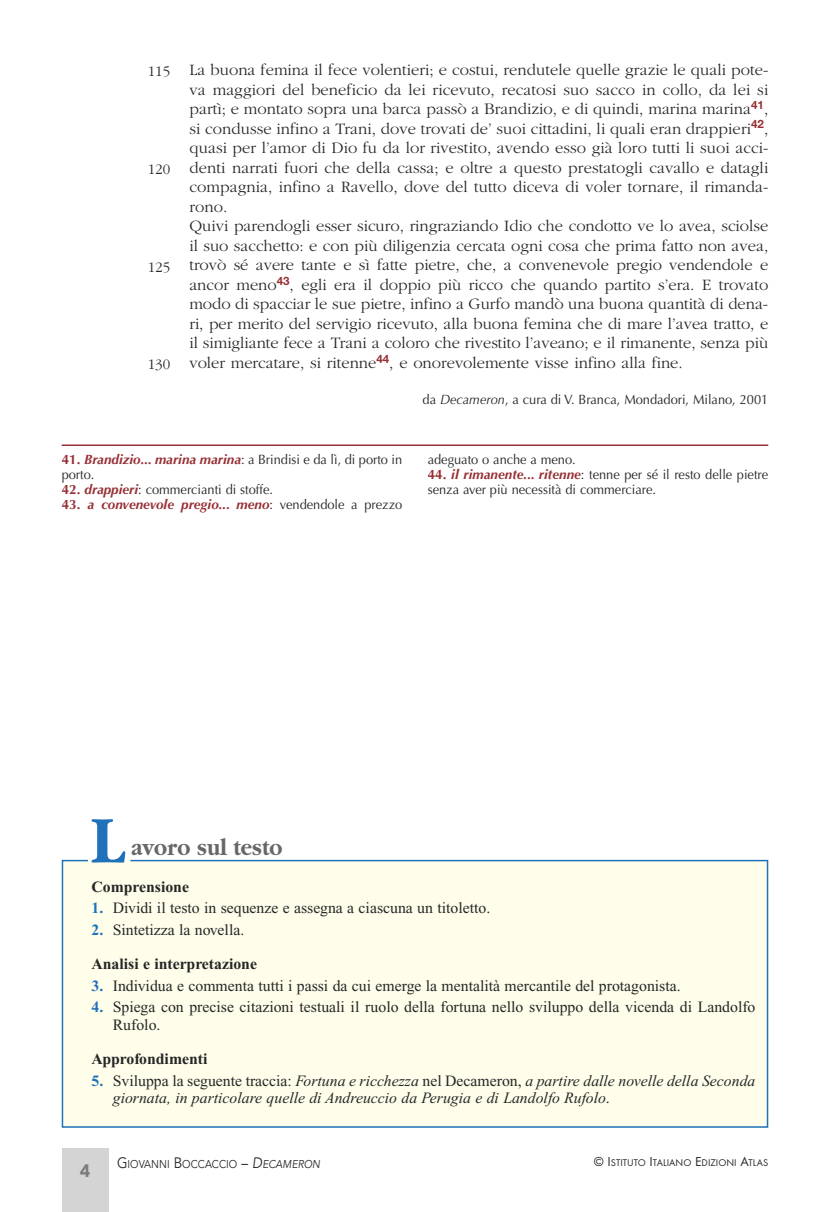
<style>
.page{position:relative;width:830px;height:1212px;background:#fff}
.page>*{position:absolute;margin:0;border:0;box-sizing:border-box;transform-origin:0 0}
.t1{font:700 69.15px "Garamond";color:#1f71b9;scale:.9 1}
.t2{font:700 24px "Garamond";color:#686768;scale:.9 1}
.t3{font:900 18px "Avenir";color:#7d7d7d}
.t4{font:300 16.5px/19.5px "Garamond";color:#272627}
.t5{font:15.75px/17.2px "Times New Roman";color:#272627}
.t6{font:italic 15.75px/17.2px "Times New Roman";color:#272627}
.t7{font:700 15.75px/34.5px "Times New Roman";color:#272627}
.t8{font:300 15px "Garamond";color:#272627}
.t9{font:13.5px/15px "Optima";color:#272627;scale:.95 1}
.t10{font:italic 700 13.5px "Optima";color:#973035}
.t11{font:11.25px "Avenir";color:#272627;scale:.9 1}
.t12{font:10.2px "Futura T";color:#272627}
.s1{font-style:italic}
.s2{font-weight:700;color:#973035}
.s3{font-weight:700;font-style:italic;color:#973035}
.s4{font-style:normal}
.s5{font-weight:400;font-style:normal;color:#272627}
.s6{font-weight:700;color:#1f71b9}
.s7{color:#1f71b9}
.s8{font-weight:400}
.s9{font-weight:700;font-style:normal;color:#1f71b9}
.s10{font-size:15px}
.s11{font-style:italic;font-size:15px}
.s12{font-size:13.5px}
</style>
<div class="page">
<div style="left:62px;top:1148px;width:46px;height:64px;background:#d4d4d4"></div>
<div style="left:61px;top:859px;width:707px;height:269px;background:#fffeea"></div>
<hr style="left:62px;top:444px;width:705px;height:2px;background:#973035">
<p class="t8" style="left:148px;top:63px;width:24px">115</p>
<p class="t8" style="left:148px;top:160px;width:24px">120</p>
<p class="t8" style="left:148px;top:258px;width:24px">125</p>
<p class="t8" style="left:148px;top:355px;width:24px">130</p>
<p class="t4" style="left:189px;top:60px;width:580px">La buona femina il fece volentieri; e costui, rendutele quelle grazie le quali pote&shy;va maggiori del beneficio da lei ricevuto, recatosi suo sacco in collo, da lei si partì; e montato sopra una barca passò a Brandizio, e di quindi, marina marina<sup>41</sup>, si condusse infino a Trani, dove trovati de’ suoi cittadini, li quali eran drappieri<sup>42</sup>, quasi per l’amor di Dio fu da lor rivestito, avendo esso già loro tutti li suoi acci&shy;denti narrati fuori che della cassa; e oltre a questo prestatogli cavallo e datagli compagnia, infino a Ravello, dove del tutto diceva di voler tornare, il rimanda&shy;rono.<br>Quivi parendogli esser sicuro, ringraziando Idio che condotto ve lo avea, sciolse il suo sacchetto: e con più diligenzia cercata ogni cosa che prima fatto non avea, trovò sé avere tante e sì fatte pietre, che, a convenevole pregio vendendole e ancor meno<sup>43</sup>, egli era il doppio più ricco che quando partito s’era. E trovato modo di spacciar le sue pietre, infino a Gurfo mandò una buona quantità di dena&shy;ri, per merito del servigio ricevuto, alla buona femina che di mare l’avea tratto, e il simigliante fece a Trani a coloro che rivestito l’aveano; e il rimanente, senza più voler mercatare, si ritenne<sup>44</sup>, e onorevolemente visse infino alla fine.</p>
<p class="t9" style="left:422px;top:393px;width:365px">da <span class="s1">Decameron</span>, a cura di V. Branca, Mondadori, Milano, 2001</p>
<p class="t9" style="left:62px;top:453px;width:360px"><span class="s2">41.</span> <span class="s3">Brandizio... marina marina</span>: a Brindisi e da lì, di porto in porto.</p>
<p class="t9" style="left:62px;top:483px;width:224px"><span class="s2">42.</span> <span class="s3">drappieri</span>: commercianti di stoffe.</p>
<p class="t10" style="left:62px;top:499px;width:342px"><span class="s4">43.</span> a convenevole pregio... meno<span class="s5">: vendendole a prezzo</span></p>
<p class="t9" style="left:427px;top:453px;width:157px">adeguato o anche a meno.</p>
<p class="t9" style="left:427px;top:468px;width:360px"><span class="s2">44.</span> <span class="s3">il rimanente... ritenne</span>: tenne per sé il resto delle pietre senza aver più necessità di commerciare.</p>
<h1 class="t1" style="left:91px;top:798px;width:39px">L</h1>
<h2 class="t2" style="left:131px;top:833px;width:169px">avoro sul testo</h2>
<p class="t7" style="left:91px;top:871px;width:99px">Comprensione</p>
<p class="t5" style="left:91px;top:901px;width:400px"><span class="s6">1.</span> Dividi il testo in sequenze e assegna a ciascuna un titoletto.</p>
<p class="t7" style="left:91px;top:914px;width:167px"><span class="s7">2.</span> <span class="s8">Sintetizza la novella.<br></span>Analisi e interpretazione</p>
<p class="t5" style="left:91px;top:978px;width:590px"><span class="s6">3.</span> Individua e commenta tutti i passi da cui emerge la mentalità mercantile del protagonista.</p>
<p class="t5" style="left:113px;top:1000px;width:644px;text-indent:-21px"><span class="s6">4.</span> Spiega con precise citazioni testuali il ruolo della fortuna nello sviluppo della vicenda di Landolfo<br>Rufolo.</p>
<p class="t7" style="left:91px;top:1043px;width:117px">Approfondimenti</p>
<p class="t6" style="left:113px;top:1073px;width:644px;text-indent:-21px"><span class="s9">5.</span> <span class="s4">Sviluppa la seguente traccia:</span> Fortuna e ricchezza <span class="s4">nel Decameron,</span> a partire dalle novelle della Seconda giornata, in particolare quelle di Andreuccio da Perugia e di Landolfo Rufolo<span class="s4">.</span></p>
<p class="t3" style="left:80px;top:1159px;width:12px">4</p>
<p class="t11" style="left:117px;top:1159px;width:227px"><span class="s10">G</span>IOVANNI <span class="s10">B</span>OCCACCIO <span class="s10">–</span> <span class="s11">D</span><span class="s1">ECAMERON</span></p>
<p class="t12" style="left:593px;top:1156px;width:176px"><span class="s12">© I</span>STITUTO <span class="s12">I</span>TALIANO <span class="s12">E</span>DIZIONI <span class="s12">A</span>TLAS</p>
</div>
